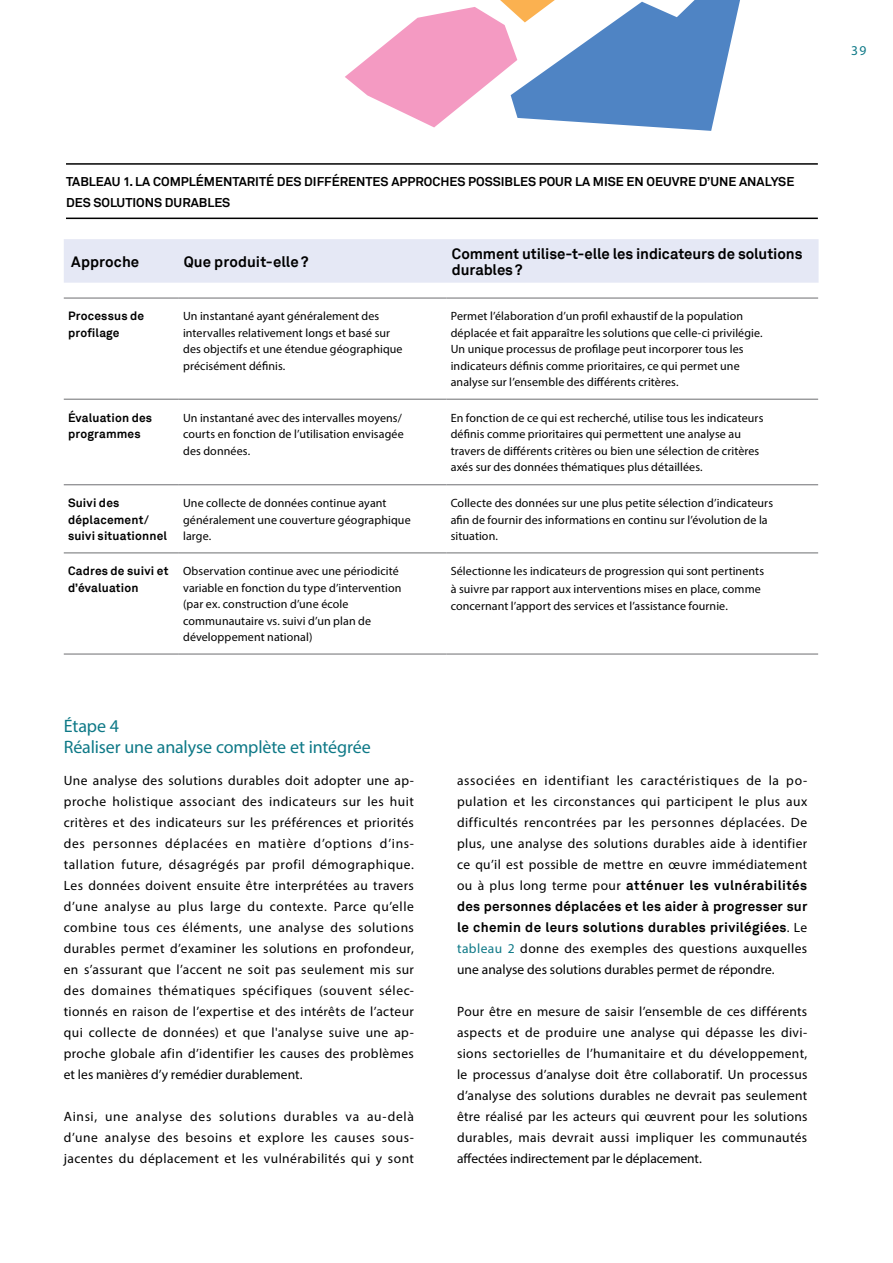
<style>
.page{position:relative;width:893px;height:1263px;background:#fff}
.page>*{position:absolute;margin:0;border:0;box-sizing:border-box;transform-origin:0 0}
.t1{font:18px/21px "Myriad Pro";letter-spacing:-.01em;color:#0e7987}
.t2{font:700 15px/16.5px "Akkurat";letter-spacing:-.005em;color:#000}
.t3{font:13.5px/21px "Myriad Pro";letter-spacing:.025em;color:#000;text-align:justify}
.t4{font:700 13.5px/21px "Akkurat";letter-spacing:.02em;color:#000;text-align:justify}
.t5{font:13.5px "Myriad Pro";color:#0e7987}
.t6{font:700 12.75px/21px "Akkurat";color:#000}
.t7{font:12px/16.5px "Myriad Pro";letter-spacing:.01em;color:#000}
.t8{font:700 12px/16.5px "Akkurat";letter-spacing:.015em;color:#000}
.s1{font-family:"Myriad Pro";font-weight:400}
.s2{color:#0e7987}
</style>
<div class="page">
<hr style="left:64px;top:298px;width:115px;height:1px;background:#6d6e71">
<hr style="left:179px;top:298px;width:267px;height:1px;background:#6d6e71">
<hr style="left:446px;top:298px;width:372px;height:1px;background:#6d6e71">
<hr style="left:64px;top:399px;width:115px;height:1px;background:#6d6e71">
<hr style="left:179px;top:399px;width:267px;height:1px;background:#6d6e71">
<hr style="left:446px;top:399px;width:372px;height:1px;background:#6d6e71">
<hr style="left:64px;top:484px;width:115px;height:1px;background:#6d6e71">
<hr style="left:179px;top:484px;width:267px;height:1px;background:#6d6e71">
<hr style="left:446px;top:484px;width:372px;height:1px;background:#6d6e71">
<hr style="left:64px;top:553px;width:115px;height:1px;background:#6d6e71">
<hr style="left:179px;top:553px;width:267px;height:1px;background:#6d6e71">
<hr style="left:446px;top:553px;width:372px;height:1px;background:#6d6e71">
<hr style="left:64px;top:654px;width:115px;height:1px;background:#6d6e71">
<hr style="left:179px;top:654px;width:267px;height:1px;background:#6d6e71">
<hr style="left:446px;top:654px;width:372px;height:1px;background:#6d6e71">
<hr style="left:66px;top:163px;width:752px;height:2px;background:#000">
<hr style="left:66px;top:218px;width:752px;height:1px;background:#000">
<svg style="left:345px;top:0;width:395px;height:131px"></svg>
<div style="left:64px;top:239px;width:755px;height:44px;background:#e5e8f5"></div>
<p class="t5" style="left:851px;top:43px;width:17px">39</p>
<p class="t6" style="left:66px;top:171px;width:730px">TABLEAU 1. LA COMPLÉMENTARITÉ DES DIFFÉRENTES APPROCHES POSSIBLES POUR LA MISE EN OEUVRE D’UNE ANALYSE<br>DES SOLUTIONS DURABLES</p>
<p class="t2" style="left:71px;top:253px;width:70px">Approche</p>
<p class="t2" style="left:184px;top:253px;width:126px">Que produit-elle?</p>
<p class="t2" style="left:452px;top:245px;width:352px">Comment utilise-t-elle les indicateurs de solutions durables?</p>
<p class="t8" style="left:68px;top:308px;width:78px">Processus de profilage</p>
<p class="t7" style="left:183px;top:308px;width:221px">Un instantané ayant généralement des intervalles relativement longs et basé sur des objectifs et une étendue géographique précisément définis.</p>
<p class="t7" style="left:451px;top:308px;width:313px">Permet l’élaboration d’un profil exhaustif de la population déplacée et fait apparaître les solutions que celle-ci privilégie.<br>Un unique processus de profilage peut incorporer tous les indicateurs définis comme prioritaires, ce qui permet une analyse sur l’ensemble des différents critères.</p>
<p class="t8" style="left:68px;top:409px;width:86px">Évaluation des programmes</p>
<p class="t7" style="left:183px;top:409px;width:222px">Un instantané avec des intervalles moyens/ courts en fonction de l’utilisation envisagée des données.</p>
<p class="t7" style="left:451px;top:409px;width:314px">En fonction de ce qui est recherché, utilise tous les indicateurs définis comme prioritaires qui permettent une analyse au travers de différents critères ou bien une sélection de critères axés sur des données thématiques plus détaillées.</p>
<p class="t8" style="left:68px;top:495px;width:101px">Suivi des déplacement/ suivi situationnel</p>
<p class="t7" style="left:183px;top:495px;width:229px">Une collecte de données continue ayant généralement une couverture géographique large.</p>
<p class="t7" style="left:451px;top:495px;width:324px">Collecte des données sur une plus petite sélection d’indicateurs afin de fournir des informations en continu sur l’évolution de la situation.</p>
<p class="t8" style="left:68px;top:563px;width:102px">Cadres de suivi et d’évaluation</p>
<p class="t7" style="left:183px;top:563px;width:220px">Observation continue avec une périodicité variable en fonction du type d’intervention (par ex. construction d’une école communautaire vs. suivi d’un plan de développement national)</p>
<p class="t7" style="left:451px;top:562px;width:315px;line-height:17.2px">Sélectionne les indicateurs de progression qui sont pertinents à suivre par rapport aux interventions mises en place, comme concernant l’apport des services et l’assistance fournie.</p>
<h1 class="t1" style="left:64px;top:715px;width:309px">Étape 4<br>Réaliser une analyse complète et intégrée</h1>
<p class="t3" style="left:64px;top:769px;width:352px">Une analyse des solutions durables doit adopter une ap&shy;proche holistique associant des indicateurs sur les huit critères et des indicateurs sur les préférences et priorités des personnes déplacées en matière d’options d’ins&shy;tallation future, désagrégés par profil démographique.<br>Les données doivent ensuite être interprétées au travers d’une analyse au plus large du contexte. Parce qu’elle combine tous ces éléments, une analyse des solutions durables permet d’examiner les solutions en profondeur, en s’assurant que l’accent ne soit pas seulement mis sur des domaines thématiques spécifiques (souvent sélec&shy;tionnés en raison de l’expertise et des intérêts de l’acteur qui collecte de données) et que l'analyse suive une ap&shy;proche globale afin d’identifier les causes des problèmes et les manières d’y remédier durablement.</p>
<p class="t3" style="left:64px;top:1105px;width:352px">Ainsi, une analyse des solutions durables va au-delà d’une analyse des besoins et explore les causes sous&shy;jacentes du déplacement et les vulnérabilités qui y sont</p>
<p class="t3" style="left:457px;top:769px;width:352px">associées en identifiant les caractéristiques de la po&shy;pulation et les circonstances qui participent le plus aux difficultés rencontrées par les personnes déplacées. De plus, une analyse des solutions durables aide à identifier ce qu’il est possible de mettre en œuvre immédiatement</p>
<p class="t4" style="left:457px;top:874px;width:352px"><span class="s1">ou à plus long terme pour</span> atténuer les vulnérabilités des personnes déplacées et les aider à progresser sur le chemin de leurs solutions durables privilégiées<span class="s1">. Le</span></p>
<p class="t3" style="left:457px;top:937px;width:352px"><span class="s2">tableau 2</span> donne des exemples des questions auxquelles une analyse des solutions durables permet de répondre.</p>
<p class="t3" style="left:457px;top:1000px;width:352px">Pour être en mesure de saisir l’ensemble de ces différents aspects et de produire une analyse qui dépasse les divi&shy;sions sectorielles de l’humanitaire et du développement, le processus d’analyse doit être collaboratif. Un processus d’analyse des solutions durables ne devrait pas seulement être réalisé par les acteurs qui œuvrent pour les solutions durables, mais devrait aussi impliquer les communautés affectées indirectement par le déplacement.</p>
</div>
